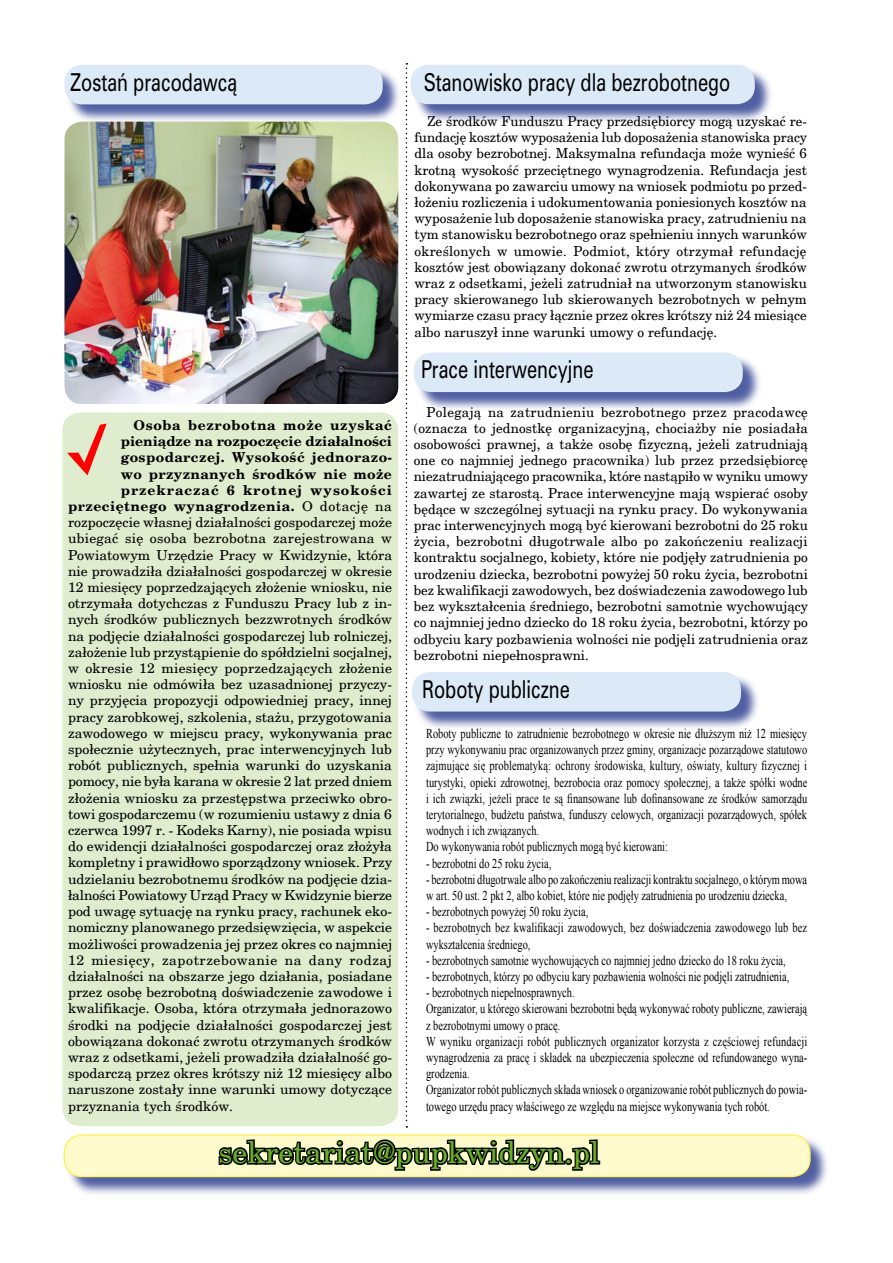
<style>
.page{position:relative;width:893px;height:1263px;background:#fff}
.page>*{position:absolute;margin:0;border:0;box-sizing:border-box;transform-origin:0 0}
.t1{font:30px "New Brunswick";color:#67af23}
.t2{font:22.5px "Zurich PL";color:#000;scale:.75 1}
.t3{font:13.5px/16.2px "New Brunswick";color:#000;text-align:justify}
.t4{font:13.5px/16.2px "Times New Roman";color:#000;scale:.77 1}
.t5{font:700 13.5px "New Brunswick";letter-spacing:.03em;color:#000}
.t6{font:13.5px "New Brunswick";letter-spacing:.04em;color:#000}
.t7{font:700 13.5px "New Brunswick";color:#000}
.t8{font:700 13.5px "New Brunswick";letter-spacing:.07em;color:#000}
.s1{font-weight:400}
</style>
<div class="page">
<div style="left:62px;top:412px;width:336px;height:714px;background:#e0ecce;border-radius:18px"></div>
<div style="left:66px;top:66px;width:337px;height:59px;background:#162983;opacity:.75"></div>
<div style="left:64px;top:65px;width:319px;height:39px;background:#dbeaf6;border-radius:18px"></div>
<div style="left:412px;top:66px;width:363px;height:58px;background:#162983;opacity:.75"></div>
<div style="left:411px;top:65px;width:344px;height:39px;background:#dbeaf6;border-radius:18px"></div>
<div style="left:415px;top:354px;width:348px;height:58px;background:#162983;opacity:.75"></div>
<div style="left:414px;top:352px;width:329px;height:40px;background:#dbeaf6;border-radius:18px"></div>
<div style="left:414px;top:673px;width:347px;height:59px;background:#162983;opacity:.75"></div>
<div style="left:412px;top:672px;width:329px;height:39px;background:#dbeaf6;border-radius:18px"></div>
<svg style="left:67px;top:423px;width:40px;height:52px"></svg>
<svg style="left:406px;top:63px;width:1px;height:1064px"></svg>
<div style="left:65px;top:1135px;width:765px;height:62px;background:#162983;opacity:.75"></div>
<div style="left:64px;top:1135px;width:746px;height:41px;background:#fffacc;border-radius:18px"></div>
<div style="left:64px;top:1134px;width:747px;height:43px;border:2px solid #fff166;border-radius:18px"></div>
<svg style="left:217px;top:1139px;width:385px;height:58px"></svg>
<img style="left:64px;top:122px;width:334px;height:282px;border-radius:18px">
<h2 class="t2" style="left:70px;top:68px;width:225px">Zostań pracodawcą</h2>
<h2 class="t2" style="left:424px;top:68px;width:410px">Stanowisko pracy dla bezrobotnego</h2>
<p class="t3" style="left:415px;top:113px;width:394px;text-indent:13px">Ze środków Funduszu Pracy przedsiębiorcy mogą uzyskać re&shy;fundację kosztów wyposażenia lub doposażenia stanowiska pracy dla osoby bezrobotnej. Maksymalna refundacja może wynieść 6 krotną wysokość przeciętnego wynagrodzenia. Refundacja jest dokonywana po zawarciu umowy na wniosek podmiotu po przed&shy;łożeniu rozliczenia i udokumentowania poniesionych kosztów na wyposażenie lub doposażenie stanowiska pracy, zatrudnieniu na tym stanowisku bezrobotnego oraz spełnieniu innych warunków określonych w umowie. Podmiot, który otrzymał refundację kosztów jest obowiązany dokonać zwrotu otrzymanych środków wraz z odsetkami, jeżeli zatrudniał na utworzonym stanowisku pracy skierowanego lub skierowanych bezrobotnych w pełnym wymiarze czasu pracy łącznie przez okres krótszy niż 24 miesiące albo naruszył inne warunki umowy o refundację.</p>
<p class="t5" style="left:134px;top:417px;width:260px">Osoba bezrobotna może uzyskać</p>
<p class="t7" style="left:121px;top:433px;width:273px">pieniądze na rozpoczęcie działalności</p>
<p class="t5" style="left:121px;top:449px;width:273px">gospodarczej. Wysokość jednorazo-</p>
<p class="t5" style="left:121px;top:465px;width:273px">wo przyznanych środków nie może</p>
<p class="t8" style="left:121px;top:482px;width:273px">przekraczać 6 krotnej wysokości</p>
<p class="t5" style="left:68px;top:498px;width:325px">przeciętnego wynagrodzenia. <span class="s1">O dotację na</span></p>
<p class="t3" style="left:68px;top:514px;width:326px">rozpoczęcie własnej działalności gospodarczej może</p>
<p class="t3" style="left:68px;top:530px;width:325px">ubiegać się osoba bezrobotna zarejestrowana w</p>
<p class="t3" style="left:68px;top:546px;width:326px">Powiatowym Urzędzie Pracy w Kwidzynie, która</p>
<p class="t3" style="left:68px;top:562px;width:325px">nie prowadziła działalności gospodarczej w okresie</p>
<p class="t3" style="left:68px;top:579px;width:325px">12 miesięcy poprzedzających złożenie wniosku, nie</p>
<p class="t3" style="left:68px;top:595px;width:326px">otrzymała dotychczas z Funduszu Pracy lub z in-</p>
<p class="t3" style="left:68px;top:611px;width:325px">nych środków publicznych bezzwrotnych środków</p>
<p class="t3" style="left:68px;top:627px;width:325px">na podjęcie działalności gospodarczej lub rolniczej,</p>
<p class="t3" style="left:68px;top:643px;width:325px">założenie lub przystąpienie do spółdzielni socjalnej,</p>
<p class="t3" style="left:68px;top:660px;width:325px">w okresie 12 miesięcy poprzedzających złożenie</p>
<p class="t3" style="left:68px;top:676px;width:326px">wniosku nie odmówiła bez uzasadnionej przyczy-</p>
<p class="t3" style="left:68px;top:692px;width:325px">ny przyjęcia propozycji odpowiedniej pracy, innej</p>
<p class="t3" style="left:68px;top:708px;width:325px">pracy zarobkowej, szkolenia, stażu, przygotowania</p>
<p class="t3" style="left:68px;top:724px;width:326px">zawodowego w miejscu pracy, wykonywania prac</p>
<p class="t3" style="left:68px;top:741px;width:326px">społecznie użytecznych, prac interwencyjnych lub</p>
<p class="t3" style="left:68px;top:757px;width:325px">robót publicznych, spełnia warunki do uzyskania</p>
<p class="t3" style="left:68px;top:773px;width:326px">pomocy, nie była karana w okresie 2 lat przed dniem</p>
<p class="t3" style="left:68px;top:789px;width:326px">złożenia wniosku za przestępstwa przeciwko obro-</p>
<p class="t3" style="left:68px;top:805px;width:325px">towi gospodarczemu (w rozumieniu ustawy z dnia 6</p>
<p class="t3" style="left:68px;top:822px;width:326px">czerwca 1997 r. - Kodeks Karny), nie posiada wpisu</p>
<p class="t3" style="left:68px;top:838px;width:325px">do ewidencji działalności gospodarczej oraz złożyła</p>
<p class="t3" style="left:68px;top:854px;width:326px">kompletny i prawidłowo sporządzony wniosek. Przy</p>
<p class="t3" style="left:68px;top:870px;width:326px">udzielaniu bezrobotnemu środków na podjęcie dzia-</p>
<p class="t3" style="left:68px;top:886px;width:326px">łalności Powiatowy Urząd Pracy w Kwidzynie bierze</p>
<p class="t3" style="left:68px;top:903px;width:326px">pod uwagę sytuację na rynku pracy, rachunek eko-</p>
<p class="t3" style="left:68px;top:919px;width:326px">nomiczny planowanego przedsięwzięcia, w aspekcie</p>
<p class="t3" style="left:68px;top:935px;width:326px">możliwości prowadzenia jej przez okres co najmniej</p>
<p class="t6" style="left:68px;top:951px;width:325px">12 miesięcy, zapotrzebowanie na dany rodzaj</p>
<p class="t3" style="left:68px;top:967px;width:326px">działalności na obszarze jego działania, posiadane</p>
<p class="t3" style="left:68px;top:984px;width:326px">przez osobę bezrobotną doświadczenie zawodowe i</p>
<p class="t3" style="left:68px;top:1000px;width:326px">kwalifikacje. Osoba, która otrzymała jednorazowo</p>
<p class="t3" style="left:68px;top:1016px;width:325px">środki na podjęcie działalności gospodarczej jest</p>
<p class="t3" style="left:68px;top:1032px;width:326px">obowiązana dokonać zwrotu otrzymanych środków</p>
<p class="t3" style="left:68px;top:1048px;width:326px">wraz z odsetkami, jeżeli prowadziła działalność go-</p>
<p class="t3" style="left:68px;top:1065px;width:325px">spodarczą przez okres krótszy niż 12 miesięcy albo</p>
<p class="t3" style="left:68px;top:1081px;width:326px">naruszone zostały inne warunki umowy dotyczące</p>
<p class="t3" style="left:68px;top:1097px;width:166px">przyznania tych środków.</p>
<h2 class="t2" style="left:421px;top:354px;width:232px">Prace interwencyjne</h2>
<p class="t3" style="left:414px;top:403px;width:396px;text-indent:13px">Polegają na zatrudnieniu bezrobotnego przez pracodawcę (oznacza to jednostkę organizacyjną, chociażby nie posiadała osobowości prawnej, a także osobę fizyczną, jeżeli zatrudniają one co najmniej jednego pracownika) lub przez przedsiębiorcę niezatrudniającego pracownika, które nastąpiło w wyniku umowy zawartej ze starostą. Prace interwencyjne mają wspierać osoby będące w szczególnej sytuacji na rynku pracy. Do wykonywania prac interwencyjnych mogą być kierowani bezrobotni do 25 roku życia, bezrobotni długotrwale albo po zakończeniu realizacji kontraktu socjalnego, kobiety, które nie podjęły zatrudnienia po urodzeniu dziecka, bezrobotni powyżej 50 roku życia, bezrobotni bez kwalifikacji zawodowych, bez doświadczenia zawodowego lub bez wykształcenia średniego, bezrobotni samotnie wychowujący co najmniej jedno dziecko do 18 roku życia, bezrobotni, którzy po odbyciu kary pozbawienia wolności nie podjęli zatrudnienia oraz bezrobotni niepełnosprawni.</p>
<h2 class="t2" style="left:422px;top:674px;width:199px">Roboty publiczne</h2>
<p class="t4" style="left:426px;top:725px;width:497px">Roboty publiczne to zatrudnienie bezrobotnego w okresie nie dłuższym niż 12 miesięcy przy wykonywaniu prac organizowanych przez gminy, organizacje pozarządowe statutowo zajmujące się problematyką: ochrony środowiska, kultury, oświaty, kultury fizycznej i turystyki, opieki zdrowotnej, bezrobocia oraz pomocy społecznej, a także spółki wodne i ich związki, jeżeli prace te są finansowane lub dofinansowane ze środków samorządu terytorialnego, budżetu państwa, funduszy celowych, organizacji pozarządowych, spółek wodnych i ich związanych.<br>Do wykonywania robót publicznych mogą być kierowani:</p>
<p class="t4" style="left:426px;top:855px;width:164px">- bezrobotni do 25 roku życia,</p>
<p class="t4" style="left:426px;top:871px;width:496px">- bezrobotni długotrwale albo po zakończeniu realizacji kontraktu socjalnego, o którym mowa w art. 50 ust. 2 pkt 2, albo kobiet, które nie podjęły zatrudnienia po urodzeniu dziecka,</p>
<p class="t4" style="left:426px;top:903px;width:212px">- bezrobotnych powyżej 50 roku życia,</p>
<p class="t4" style="left:426px;top:919px;width:496px">- bezrobotnych bez kwalifikacji zawodowych, bez doświadczenia zawodowego lub bez wykształcenia średniego,</p>
<p class="t4" style="left:426px;top:952px;width:469px">- bezrobotnych samotnie wychowujących co najmniej jedno dziecko do 18 roku życia,</p>
<p class="t4" style="left:426px;top:968px;width:473px">- bezrobotnych, którzy po odbyciu kary pozbawienia wolności nie podjęli zatrudnienia,</p>
<p class="t4" style="left:426px;top:984px;width:497px">- bezrobotnych niepełnosprawnych.<br>Organizator, u którego skierowani bezrobotni będą wykonywać roboty publiczne, zawierają z bezrobotnymi umowy o pracę.<br>W wyniku organizacji robót publicznych organizator korzysta z częściowej refundacji wynagrodzenia za pracę i składek na ubezpieczenia społeczne od refundowanego wyna&shy;grodzenia.<br>Organizator robót publicznych składa wniosek o organizowanie robót publicznych do powia&shy;towego urzędu pracy właściwego ze względu na miejsce wykonywania tych robót.</p>
<h1 class="t1" style="left:219px;top:1133px;width:382px">sekretariat@pupkwidzyn.pl</h1>
</div>
